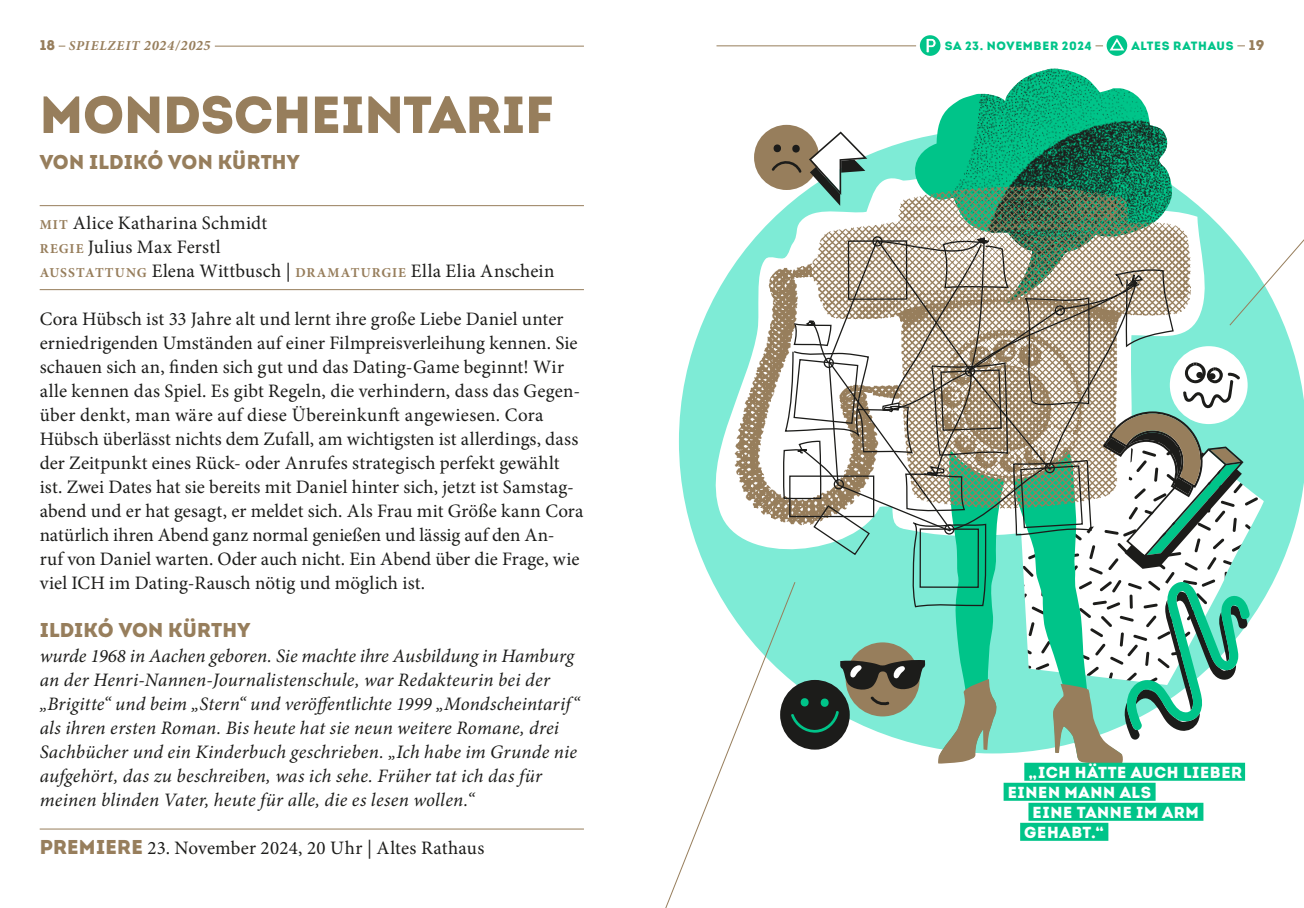
<style>
.page{position:relative;width:1304px;height:908px;background:#fff}
.page>*{position:absolute;margin:0;border:0;box-sizing:border-box;transform-origin:0 0}
.t1{font:900 52px "Intro";letter-spacing:-.005em;color:#977e5c}
.t2{font:900 20px "Intro";letter-spacing:.005em;color:#977e5c}
.t3{font:19px/24px "Minion Pro";letter-spacing:.005em;color:#1c1c1a}
.t4{font:italic 19px/24px "Minion Pro";letter-spacing:.01em;color:#1c1c1a}
.t5{font:900 16px "Intro";letter-spacing:.04em;color:#fff}
.t6{font:italic 700 13.6px "Minion Pro";letter-spacing:.06em;color:#977e5c}
.t7{font:900 12px "Intro";letter-spacing:.055em;color:#00c489}
.s1{font-family:"Intro";font-weight:900;font-style:normal;font-size:14px}
.s2{font-size:14.4px}
.s3{font-size:14px;color:#977e5c}
.s4{font-weight:700;font-size:13.6px;color:#977e5c}
.s5{font-family:"Intro";font-weight:900;font-size:20px;color:#977e5c}
</style>
<div class="page">
<hr style="left:215px;top:46px;width:369px;height:1px;background:#977e5c">
<hr style="left:716px;top:45px;width:200px;height:1px;background:#977e5c">
<svg style="left:679px;top:129px;width:92px;height:451px"></svg>
<svg style="left:701px;top:160px;width:70px;height:408px;fill:#7eebd6"></svg>
<div style="left:754px;top:125px;width:65px;height:65px;background:#977e5c;border-radius:50%"></div>
<svg style="left:665px;top:580px;width:106px;height:327px"></svg>
<hr style="left:40px;top:289px;width:544px;height:1px;background:#977e5c">
<hr style="left:40px;top:205px;width:544px;height:1px;background:#977e5c">
<hr style="left:40px;top:828px;width:544px;height:1px;background:#977e5c">
<img style="left:734px;top:172px;width:37px;height:363px">
<div style="left:1024px;top:762px;width:221px;height:18px;background:#00c489"></div>
<div style="left:1004px;top:782px;width:152px;height:18px;background:#00c489"></div>
<div style="left:1028px;top:802px;width:175px;height:18px;background:#00c489"></div>
<div style="left:1020px;top:822px;width:88px;height:18px;background:#00c489"></div>
<svg style="left:771px;top:35px;width:533px;height:729px"></svg>
<p class="t6" style="left:40px;top:36px;width:173px"><span class="s1">18</span> SPIELZEIT <span class="s2">2024/2025</span></p>
<p class="t7" style="left:945px;top:38px;width:149px">SA 23. NOVEMBER 2024</p>
<p class="t7" style="left:1131px;top:38px;width:134px">ALTES RATHAUS <span class="s3">19</span></p>
<h1 class="t1" style="left:40px;top:80px;width:515px">MONDSCHEINTARIF</h1>
<p class="t2" style="left:40px;top:149px;width:262px">VON ILDIKÓ VON KÜRTHY</p>
<p class="t3" style="left:40px;top:211px;width:516px"><span class="s4">MIT</span> Alice Katharina Schmidt<br><span class="s4">REGIE</span> Julius Max Ferstl<br><span class="s4">AUSSTATTUNG</span> Elena Wittbusch | <span class="s4">DRAMATURGIE</span> Ella Elia Anschein</p>
<p class="t3" style="left:40px;top:307px;width:545px">Cora Hübsch ist 33 Jahre alt und lernt ihre große Liebe Daniel unter erniedrigenden Umständen auf einer Filmpreisverleihung kennen. Sie schauen sich an, finden sich gut und das Dating-Game beginnt! Wir alle kennen das Spiel. Es gibt Regeln, die verhindern, dass das Gegen&shy;über denkt, man wäre auf diese Übereinkunft angewiesen. Cora Hübsch überlässt nichts dem Zufall, am wichtigsten ist allerdings, dass der Zeitpunkt eines Rück- oder Anrufes strategisch perfekt gewählt ist. Zwei Dates hat sie bereits mit Daniel hinter sich, jetzt ist Samstag&shy;abend und er hat gesagt, er meldet sich. Als Frau mit Größe kann Cora natürlich ihren Abend ganz normal genießen und lässig auf den An-<br>ruf von Daniel warten. Oder auch nicht. Ein Abend über die Frage, wie viel ICH im Dating-Rausch nötig und möglich ist.</p>
<p class="t2" style="left:40px;top:617px;width:212px">ILDIKÓ VON KÜRTHY</p>
<p class="t4" style="left:40px;top:643px;width:542px">wurde 1968 in Aachen geboren. Sie machte ihre Ausbildung in Hamburg an der Henri-Nannen-Journalistenschule, war Redakteurin bei der „Brigitte“ und beim „Stern“ und veröffentlichte 1999 „Mondscheintarif“ als ihren ersten Roman. Bis heute hat sie neun weitere Romane, drei Sachbücher und ein Kinderbuch geschrieben. „Ich habe im Grunde nie aufgehört, das zu beschreiben, was ich sehe. Früher tat ich das für meinen blinden Vater, heute für alle, die es lesen wollen.“</p>
<p class="t3" style="left:40px;top:835px;width:446px"><span class="s5">PREMIERE</span> 23. November 2024, 20 Uhr | Altes Rathaus</p>
<p class="t5" style="left:1028px;top:761px;width:215px">„ICH HÄTTE AUCH LIEBER</p>
<p class="t5" style="left:1008px;top:781px;width:145px">EINEN MANN ALS</p>
<p class="t5" style="left:1033px;top:801px;width:168px">EINE TANNE IM ARM</p>
<p class="t5" style="left:1024px;top:821px;width:81px">GEHABT.“</p>
</div>
